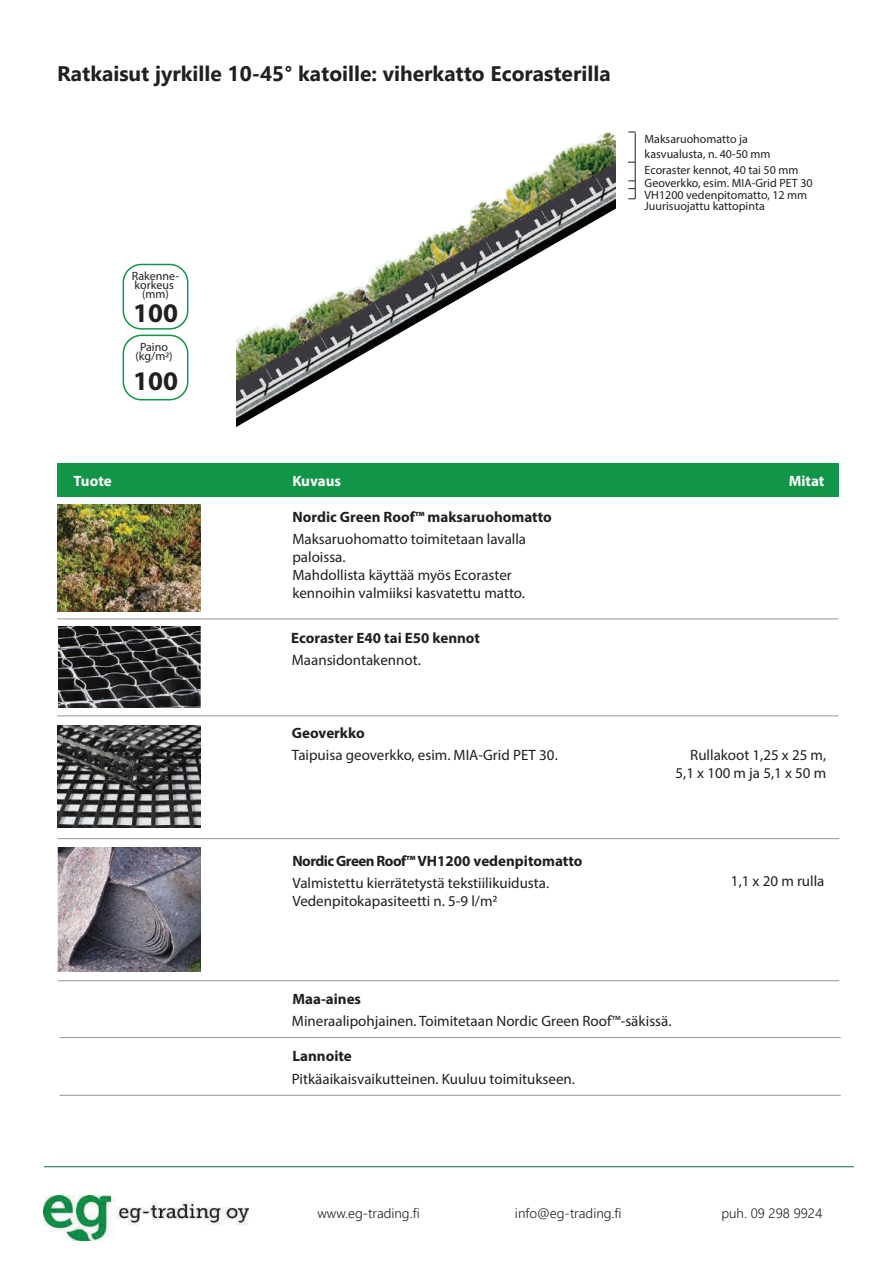
<style>
.page{position:relative;width:893px;height:1263px;background:#fff}
.page>*{position:absolute;margin:0;border:0;box-sizing:border-box;transform-origin:0 0}
.t1{font:700 27px "Myriad Pro";color:#231f20}
.t2{font:700 21px "Leelawadee UI";color:#231f20}
.t3{font:15px/18px "Myriad Pro";color:#231f20}
.t4{font:700 15px "Myriad Pro";color:#231f20}
.t5{font:700 15px "Myriad Pro";color:#fff}
.t6{font:300 13.5px "Leelawadee UI";color:#231f20}
.t7{font:12px/9px "Myriad Pro";color:#231f20;text-align:center}
</style>
<div class="page">
<div style="left:123px;top:335px;width:65px;height:65px;border:2px solid #109549;border-radius:18px"></div>
<div style="left:123px;top:264px;width:65px;height:66px;border:2px solid #109549;border-radius:18px"></div>
<svg style="left:236px;top:350px;width:134px;height:77px"></svg>
<img style="left:58px;top:627px;width:142px;height:81px">
<hr style="left:57px;top:715px;width:781px;height:1px;background:#939598">
<svg style="left:236px;top:131px;width:400px;height:219px"></svg>
<hr style="left:57px;top:619px;width:781px;height:1px;background:#939598">
<img style="left:58px;top:725px;width:142px;height:103px">
<div style="left:58px;top:463px;width:781px;height:34px;background:#109549"></div>
<img style="left:58px;top:504px;width:142px;height:107px">
<hr style="left:58px;top:838px;width:781px;height:1px;background:#939598">
<img style="left:58px;top:847px;width:142px;height:125px">
<svg style="left:493px;top:896px;width:4px;height:6px"></svg>
<hr style="left:58px;top:980px;width:781px;height:1px;background:#939598">
<hr style="left:59px;top:1037px;width:782px;height:1px;background:#939598">
<hr style="left:59px;top:1095px;width:782px;height:1px;background:#939598">
<hr style="left:44px;top:1166px;width:810px;height:1px;background:#0c6638">
<img style="left:44px;top:1195px;width:204px;height:45px">
<h2 class="t2" style="left:57px;top:59px;width:555px">Ratkaisut jyrkille 10-45° katoille: viherkatto Ecorasterilla</h2>
<p class="t7" style="left:132px;top:271px;width:49px">Rakenne&shy;korkeus (mm)</p>
<h1 class="t1" style="left:133px;top:295px;width:46px">100</h1>
<p class="t7" style="left:136px;top:343px;width:39px">Paino (kg/m )</p>
<h1 class="t1" style="left:133px;top:363px;width:46px">100</h1>
<p class="t7" style="left:644px;top:132px;width:128px;line-height:14.4px;text-align:left">Maksaruohomatto ja kasvualusta, n. 40-50 mm</p>
<p class="t7" style="left:644px;top:177px;width:170px;line-height:11.6px;text-align:left">Geoverkko, esim. MIA-Grid PET 30<br>VH1200 vedenpitomatto, 12 mm<br>Juurisuojattu kattopinta</p>
<p class="t7" style="left:644px;top:166px;width:155px">Ecoraster kennot, 40 tai 50 mm</p>
<p class="t5" style="left:74px;top:471px;width:40px">Tuote</p>
<p class="t5" style="left:292px;top:471px;width:50px">Kuvaus</p>
<p class="t5" style="left:789px;top:471px;width:37px">Mitat</p>
<p class="t4" style="left:292px;top:507px;width:261px">Nordic Green Roof™ maksaruohomatto</p>
<p class="t3" style="left:292px;top:530px;width:235px">Maksaruohomatto toimitetaan lavalla paloissa.<br>Mahdollista käyttää myös Ecoraster kennoihin valmiiksi kasvatettu matto.</p>
<p class="t4" style="left:291px;top:628px;width:190px">Ecoraster E40 tai E50 kennot</p>
<p class="t3" style="left:292px;top:650px;width:131px">Maansidontakennot.</p>
<p class="t4" style="left:292px;top:723px;width:74px">Geoverkko</p>
<p class="t3" style="left:292px;top:746px;width:267px">Taipuisa geoverkko, esim. MIA-Grid PET 30.</p>
<p class="t3" style="left:675px;top:746px;width:152px;text-align:right">Rullakoot 1,25 x 25 m,<br>5,1 x 100 m ja 5,1 x 50 m</p>
<p class="t4" style="left:292px;top:851px;width:291px">Nordic Green Roof™ VH1200 vedenpitomatto</p>
<p class="t3" style="left:292px;top:873px;width:258px">Valmistettu kierrätetystä tekstiilikuidusta.<br>Vedenpitokapasiteetti n. 5-9 l/m</p>
<p class="t3" style="left:731px;top:872px;width:95px">1,1 x 20 m rulla</p>
<p class="t4" style="left:292px;top:989px;width:70px">Maa-aines</p>
<p class="t3" style="left:292px;top:1012px;width:381px">Mineraalipohjainen. Toimitetaan Nordic Green Roof™-säkissä.</p>
<p class="t4" style="left:292px;top:1046px;width:61px">Lannoite</p>
<p class="t3" style="left:292px;top:1070px;width:285px">Pitkäaikaisvaikutteinen. Kuuluu toimitukseen.</p>
<p class="t6" style="left:317px;top:1204px;width:104px">www.eg-trading.fi</p>
<p class="t6" style="left:515px;top:1204px;width:108px">info@eg-trading.fi</p>
<p class="t6" style="left:721px;top:1204px;width:102px">puh. 09 298 9924</p>
</div>
